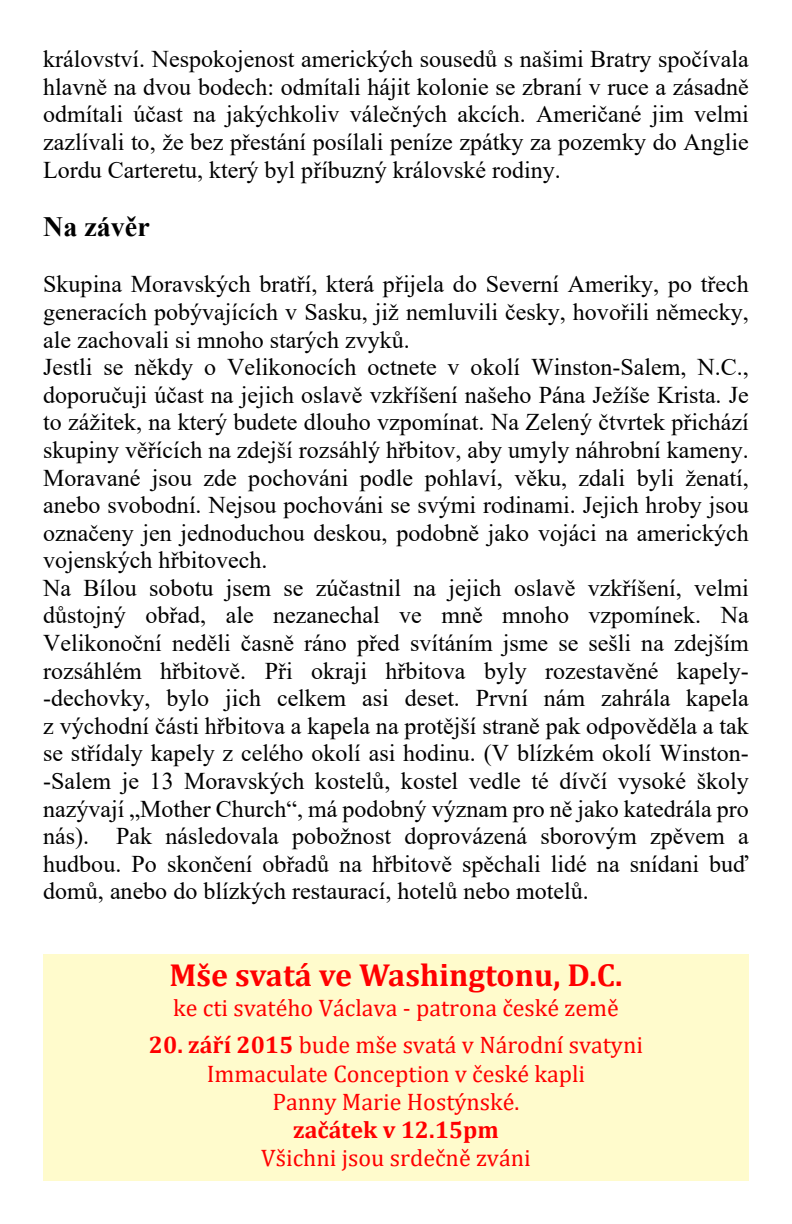
<style>
.page{position:relative;width:792px;height:1224px;background:#fff}
.page>*{position:absolute;margin:0;border:0;box-sizing:border-box;transform-origin:0 0}
.t1{font:700 32px "Cambria";color:#f00}
.t2{font:700 28px "Times New Roman";color:#000}
.t3{font:24px/27.6px "Times New Roman";color:#000;text-align:justify}
.t4{font:24px/28px "Cambria";color:#f00;text-align:center}
.t5{font:700 24px "Cambria";color:#f00}
.s1{font-weight:700}
</style>
<div class="page">
<div style="left:43px;top:954px;width:706px;height:227px;background:#fffbcc"></div>
<p class="t3" style="left:43px;top:48px;width:707px">království. Nespokojenost amerických sousedů s našimi Bratry spočívala hlavně na dvou bodech: odmítali hájit kolonie se zbraní v ruce a zásadně odmítali účast na jakýchkoliv válečných akcích. Američané jim velmi zazlívali to, že bez přestání posílali peníze zpátky za pozemky do Anglie Lordu Carteretu, který byl příbuzný královské rodiny.</p>
<p class="t2" style="left:43px;top:217px;width:108px">Na závěr</p>
<p class="t3" style="left:43px;top:273px;width:707px;text-align:left">Skupina Moravských bratří, která přijela do Severní Ameriky, po třech generacích pobývajících v Sasku, již nemluvili česky, hovořili německy, ale zachovali si mnoho starých zvyků.<br>Jestli se někdy o Velikonocích octnete v okolí Winston-Salem, N.C., doporučuji účast na jejich oslavě vzkříšení našeho Pána Ježíše Krista. Je to zážitek, na který budete dlouho vzpomínat. Na Zelený čtvrtek přichází skupiny věřících na zdejší rozsáhlý hřbitov, aby umyly náhrobní kameny.<br>Moravané jsou zde pochováni podle pohlaví, věku, zdali byli ženatí, anebo svobodní. Nejsou pochováni se svými rodinami. Jejich hroby jsou označeny jen jednoduchou deskou, podobně jako vojáci na amerických vojenských hřbitovech.<br>Na Bílou sobotu jsem se zúčastnil na jejich oslavě vzkříšení, velmi důstojný obřad, ale nezanechal ve mně mnoho vzpomínek. Na Velikonoční neděli časně ráno před svítáním jsme se sešli na zdejším rozsáhlém hřbitově. Při okraji hřbitova byly rozestavěné kapely--dechovky, bylo jich celkem asi deset. První nám zahrála kapela z východní části hřbitova a kapela na protější straně pak odpověděla a tak se střídaly kapely z celého okolí asi hodinu. (V blízkém okolí Winston--Salem je 13 Moravských kostelů, kostel vedle té dívčí vysoké školy nazývají „Mother Church“, má podobný význam pro ně jako katedrála pro nás). Pak následovala pobožnost doprovázená sborovým zpěvem a hudbou. Po skončení obřadů na hřbitově spěchali lidé na snídani buď domů, anebo do blízkých restaurací, hotelů nebo motelů.</p>
<h1 class="t1" style="left:169px;top:961px;width:455px">Mše svatá ve Washingtonu, D.C.</h1>
<p class="t4" style="left:173px;top:995px;width:447px">ke cti svatého Václava ‑ patrona české země</p>
<p class="t4" style="left:149px;top:1033px;width:496px"><span class="s1">20. září 2015</span> bude mše svatá v Národní svatyni<br>Immaculate Conception v české kapli<br>Panny Marie Hostýnské.</p>
<p class="t5" style="left:293px;top:1119px;width:207px">začátek v 12.15pm</p>
<p class="t4" style="left:261px;top:1145px;width:271px">Všichni jsou srdečně zváni</p>
</div>
